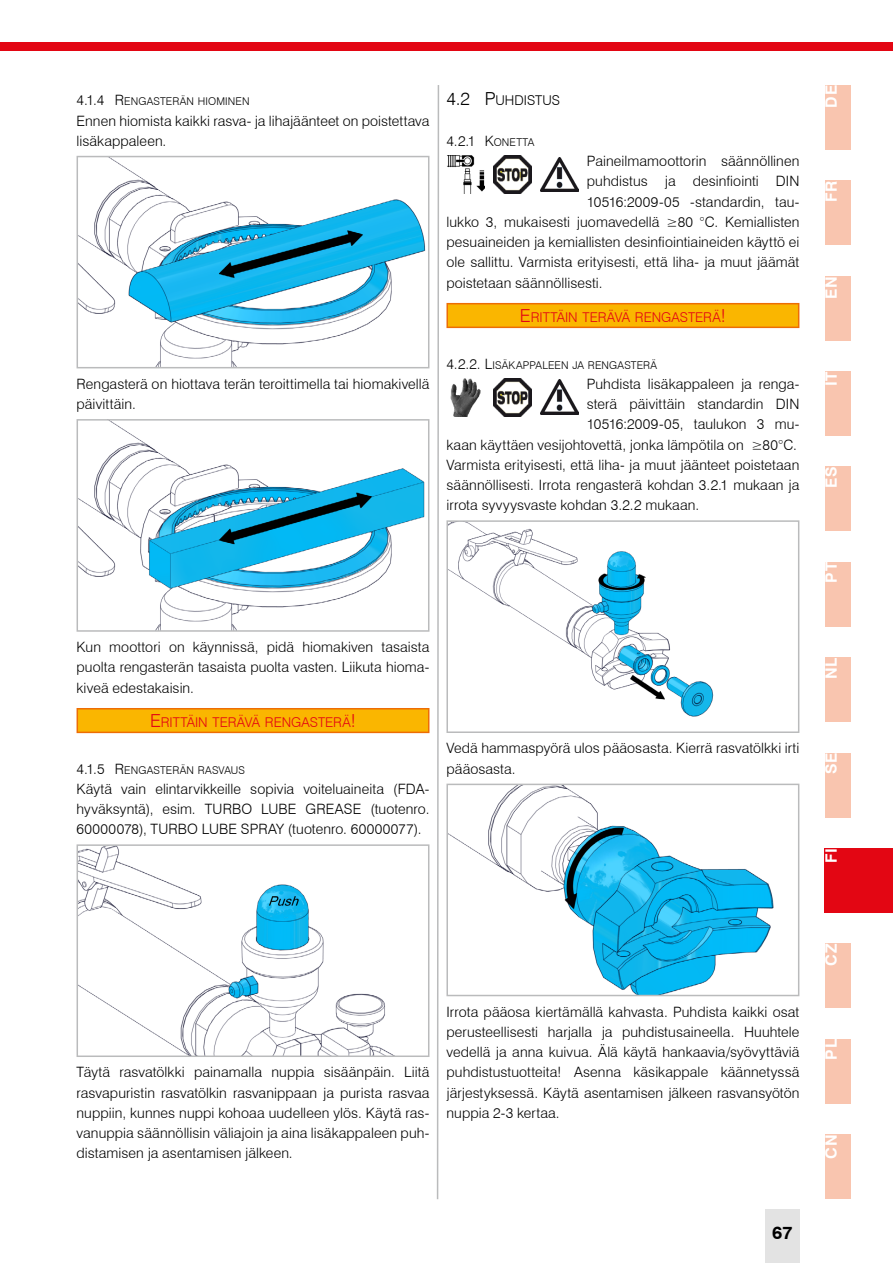
<style>
.page{position:relative;width:893px;height:1263px;background:#fff}
.page>*{position:absolute;margin:0;border:0;box-sizing:border-box;transform-origin:0 0}
.t1{font:700 18px "Swiss 721 BT";color:#000}
.t2{font:700 15.75px "Swiss 721 BT";letter-spacing:.05em;color:#fff}
.t3{font:300 14.25px/20.2px "Swiss 721 BT";letter-spacing:.005em;color:#000;text-align:justify}
.t4{font:300 14.25px "Swiss 721 BT";color:#000}
.t5{font:300 13.5px "Swiss 721 BT";color:#e30613}
.t6{font:300 13.5px "Swiss 721 BT";color:#000}
.t7{font:300 10.65px "Swiss 721 BT";letter-spacing:.015em;color:#000}
.s1{font-size:14.25px}
.s2{font-size:18px}
.s3{font-size:10.65px}
</style>
<div class="page">
<div style="left:825px;top:1134px;width:25px;height:65px;background:#f9c5af"></div>
<div style="left:825px;top:1039px;width:25px;height:64px;background:#f9c5af"></div>
<div style="left:825px;top:944px;width:25px;height:64px;background:#f9c5af"></div>
<div style="left:77px;top:709px;width:352px;height:23px;background:#fab600"></div>
<div style="left:77px;top:708px;width:352px;height:25px;border:2px solid #ed6d05"></div>
<img style="left:80px;top:159px;width:346px;height:206px">
<div style="left:77px;top:156px;width:352px;height:212px;border:2px solid #babbbc"></div>
<img style="left:80px;top:422px;width:345px;height:207px">
<div style="left:77px;top:419px;width:352px;height:213px;border:2px solid #babbbc"></div>
<img style="left:80px;top:847px;width:312px;height:207px">
<div style="left:77px;top:844px;width:352px;height:213px;border:2px solid #babbbc"></div>
<img style="left:447px;top:155px;width:38px;height:39px">
<img style="left:493px;top:155px;width:38px;height:39px">
<img style="left:540px;top:157px;width:38px;height:35px">
<div style="left:447px;top:304px;width:352px;height:23px;background:#fab600"></div>
<div style="left:446px;top:303px;width:353px;height:25px;border:2px solid #ed6d05"></div>
<img style="left:451px;top:378px;width:30px;height:38px">
<img style="left:493px;top:378px;width:38px;height:38px">
<img style="left:540px;top:380px;width:38px;height:35px">
<img style="left:449px;top:523px;width:265px;height:194px">
<div style="left:446px;top:520px;width:353px;height:213px;border:2px solid #babbbc"></div>
<img style="left:449px;top:787px;width:325px;height:206px">
<div style="left:446px;top:784px;width:353px;height:212px;border:2px solid #babbbc"></div>
<div style="left:825px;top:753px;width:25px;height:64px;background:#f9c5af"></div>
<div style="left:825px;top:657px;width:25px;height:65px;background:#f9c5af"></div>
<div style="left:825px;top:562px;width:25px;height:64px;background:#f9c5af"></div>
<div style="left:825px;top:467px;width:25px;height:64px;background:#f9c5af"></div>
<div style="left:825px;top:371px;width:25px;height:65px;background:#f9c5af"></div>
<div style="left:825px;top:276px;width:25px;height:64px;background:#f9c5af"></div>
<div style="left:825px;top:180px;width:25px;height:65px;background:#f9c5af"></div>
<div style="left:825px;top:85px;width:25px;height:64px;background:#f9c5af"></div>
<div style="left:0;top:43px;width:893px;height:8px;background:#e30613"></div>
<div style="left:765px;top:1209px;width:34px;height:54px;background:#e3e3e3"></div>
<svg style="left:436px;top:85px;width:4px;height:1115px"></svg>
<div style="left:825px;top:848px;width:68px;height:64px;background:#e30613"></div>
<p class="t7" style="left:77px;top:95px;width:175px"><span class="s1">4.1.4 R</span> ENGASTERÄN HIOMINEN</p>
<p class="t3" style="left:77px;top:110px;width:354px">Ennen hiomista kaikki rasva- ja lihajäänteet on poistettava lisäkappaleen.</p>
<p class="t3" style="left:77px;top:373px;width:354px">Rengasterä on hiottava terän teroittimella tai hiomakivellä päivittäin.</p>
<p class="t6" style="left:446px;top:92px;width:115px"><span class="s2">4.2 P</span>UHDISTUS</p>
<p class="t4" style="left:446px;top:132px;width:89px">4.2.1 K<span class="s3">ONETTA</span></p>
<p class="t3" style="left:587px;top:151px;width:214px">Paineilmamoottorin säännöllinen</p>
<p class="t3" style="left:587px;top:171px;width:214px">puhdistus ja desinfiointi DIN</p>
<p class="t3" style="left:587px;top:191px;width:214px">10516:2009-05 -standardin, tau-</p>
<p class="t3" style="left:446px;top:211px;width:354px">lukko 3, mukaisesti juomavedellä ≥80 °C. Kemiallisten</p>
<p class="t3" style="left:446px;top:232px;width:354px">pesuaineiden ja kemiallisten desinfiointiaineiden käyttö ei</p>
<p class="t3" style="left:446px;top:252px;width:354px">ole sallittu. Varmista erityisesti, että liha- ja muut jäämät</p>
<p class="t3" style="left:446px;top:272px;width:158px">poistetaan säännöllisesti.</p>
<p class="t5" style="left:520px;top:309px;width:207px"><span class="s2">E</span>RITTÄIN TERÄVÄ RENGASTERÄ<span class="s2">!</span></p>
<p class="t7" style="left:446px;top:358px;width:70px"><span class="s1">4.2.2. L</span>ISÄKAPPA</p>
<p class="t7" style="left:542px;top:358px;width:116px">LEEN JA RENGASTERÄ</p>
<p class="t3" style="left:587px;top:373px;width:214px">Puhdista lisäkappaleen ja renga-</p>
<p class="t3" style="left:587px;top:394px;width:214px">sterä päivittäin standardin DIN</p>
<p class="t3" style="left:587px;top:414px;width:214px">10516:2009-05, taulukon 3 mu-</p>
<p class="t3" style="left:446px;top:434px;width:352px">kaan käyttäen vesijohtovettä, jonka lämpötila on ≥80°C.</p>
<p class="t3" style="left:446px;top:454px;width:354px">Varmista erityisesti, että liha- ja muut jäänteet poistetaan</p>
<p class="t3" style="left:446px;top:475px;width:354px">säännöllisesti. Irrota rengasterä kohdan 3.2.1 mukaan ja</p>
<p class="t3" style="left:446px;top:495px;width:254px">irrota syvyysvaste kohdan 3.2.2 mukaan.</p>
<p class="t3" style="left:77px;top:637px;width:354px">Kun moottori on käynnissä, pidä hiomakiven tasaista puolta rengasterän tasaista puolta vasten. Liikuta hioma&shy;kiveä edestakaisin.</p>
<p class="t5" style="left:150px;top:714px;width:207px"><span class="s2">E</span>RITTÄIN TERÄVÄ RENGASTERÄ<span class="s2">!</span></p>
<p class="t7" style="left:77px;top:763px;width:170px"><span class="s1">4.1.5 R</span> ENGASTERÄN RASVAUS</p>
<p class="t3" style="left:77px;top:778px;width:354px">Käytä vain elintarvikkeille sopivia voiteluaineita (FDA&shy;hyväksyntä), esim. TURBO LUBE GREASE (tuotenro.<br>60000078), TURBO LUBE SPRAY (tuotenro. 60000077).</p>
<p class="t3" style="left:446px;top:738px;width:354px">Vedä hammaspyörä ulos pääosasta. Kierrä rasvatölkki irti pääosasta.</p>
<p class="t2" style="left:822px;top:108px;width:24px;rotate:-90deg">DE</p>
<p class="t2" style="left:822px;top:202px;width:23px;rotate:-90deg">FR</p>
<p class="t2" style="left:822px;top:299px;width:24px;rotate:-90deg">EN</p>
<p class="t2" style="left:822px;top:386px;width:16px;rotate:-90deg">IT</p>
<p class="t2" style="left:822px;top:488px;width:23px;rotate:-90deg">ES</p>
<p class="t2" style="left:822px;top:583px;width:22px;rotate:-90deg">PT</p>
<p class="t2" style="left:822px;top:679px;width:23px;rotate:-90deg">NL</p>
<p class="t2" style="left:822px;top:774px;width:23px;rotate:-90deg">SE</p>
<p class="t2" style="left:822px;top:863px;width:17px;rotate:-90deg">FI</p>
<p class="t3" style="left:77px;top:1062px;width:354px">Täytä rasvatölkki painamalla nuppia sisäänpäin. Liitä rasvapuristin rasvatölkin rasvanippaan ja purista rasvaa nuppiin, kunnes nuppi kohoaa uudelleen ylös. Käytä ras&shy;vanuppia säännöllisin väliajoin ja aina lisäkappaleen puh&shy;distamisen ja asentamisen jälkeen.</p>
<p class="t3" style="left:446px;top:1001px;width:354px">Irrota pääosa kiertämällä kahvasta. Puhdista kaikki osat perusteellisesti harjalla ja puhdistusaineella. Huuhtele vedellä ja anna kuivua. Älä käytä hankaavia/syövyttäviä puhdistustuotteita! Asenna käsikappale käännetyssä järjestyksessä. Käytä asentamisen jälkeen rasvansyötön nuppia 2-3 kertaa.</p>
<p class="t2" style="left:822px;top:966px;width:23px;rotate:-90deg">CZ</p>
<p class="t2" style="left:822px;top:1059px;width:22px;rotate:-90deg">PL</p>
<p class="t2" style="left:822px;top:1159px;width:26px;rotate:-90deg">CN</p>
<p class="t1" style="left:772px;top:1222px;width:22px">67</p>
</div>
